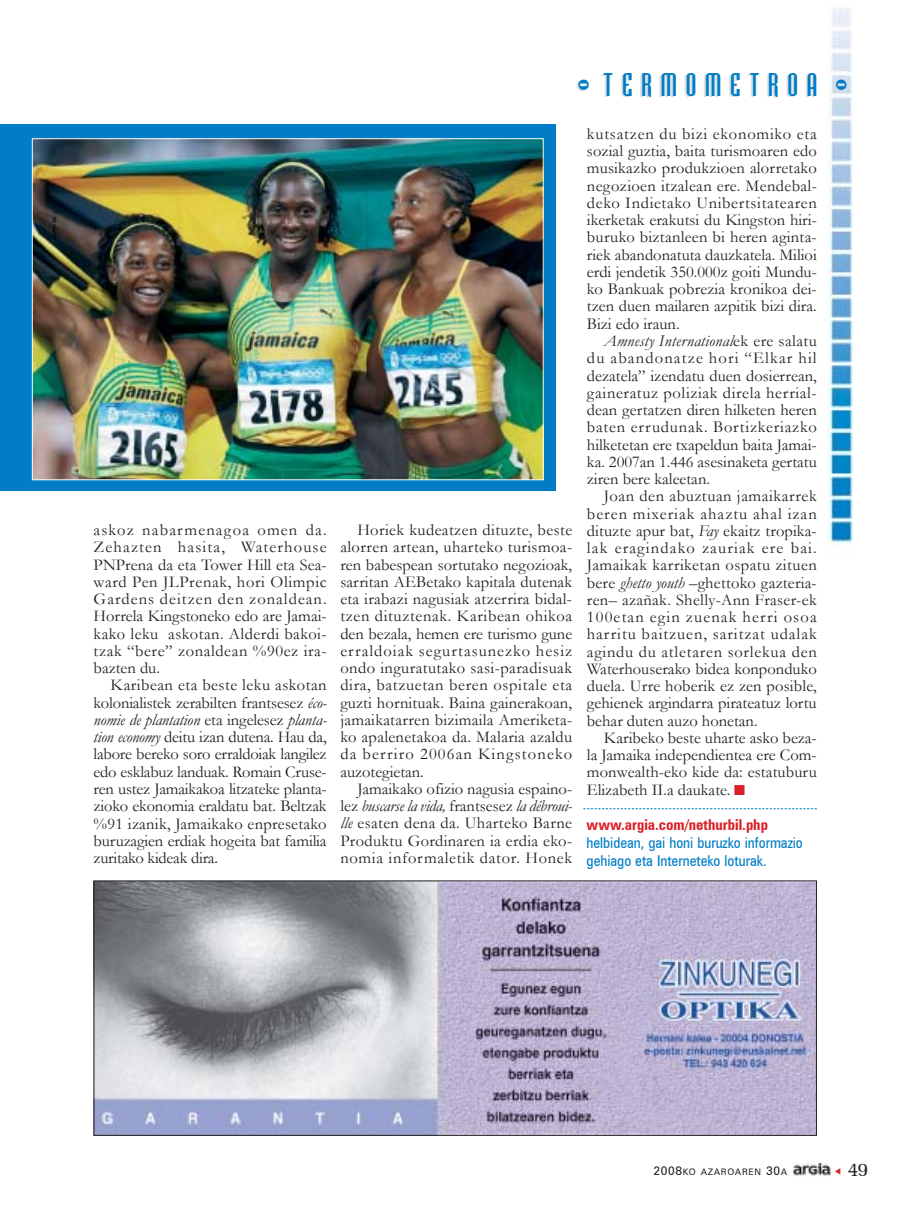
<style>
.page{position:relative;width:911px;height:1229px;background:#fff}
.page>*{position:absolute;margin:0;border:0;box-sizing:border-box;transform-origin:0 0}
.t1{font:30px "Bodiac";letter-spacing:.29em;color:#007dc6}
.t2{font:19.5px "Memoir";color:#231f1f}
.t3{font:16.5px/17.2px "Garamond";color:#231f1f;text-align:justify}
.t4{font:15px/18px "Zurich Cn BT";color:#007dc6}
.t5{font:700 15px "Zurich Cn BT";color:#da2027}
.t6{font:9px "Zurich BT";letter-spacing:.075em;color:#231f1f}
.s1{font-style:italic}
.s2{color:#da2027}
.s3{font-size:12px}
</style>
<div class="page">
<img style="left:827px;top:8px;width:27px;height:539px">
<svg style="left:583px;top:808px;width:233px;height:1px"></svg>
<svg style="left:0;top:124px;width:555px;height:367px;background:#1e89c6"></svg>
<img style="left:96px;top:882px;width:718px;height:251px">
<img style="left:793px;top:1162px;width:37px;height:14px">
<img style="left:34px;top:140px;width:507px;height:338px">
<p class="t3" style="left:94px;top:521px;width:235px">askoz nabarmenagoa omen da.<br>Zehazten hasita, Waterhouse PNPrena da eta Tower Hill eta Sea&shy;ward Pen JLPrenak, hori Olimpic Gardens deitzen den zonaldean.<br>Horrela Kingstoneko edo are Jamai&shy;kako leku askotan. Alderdi bakoi&shy;tzak ìbereî zonaldean %90ez ira&shy;bazten du.</p>
<p class="t3" style="left:94px;top:677px;width:235px;text-indent:17px">Karibean eta beste leku askotan kolonialistek zerabilten frantsesez <span class="s1">Èco&shy;nomie de plantation</span> eta ingelesez <span class="s1">planta&shy;tion economy</span> deitu izan dutena. Hau da, labore bereko soro erraldoiak langilez edo esklabuz landuak. Romain Cruse&shy;ren ustez Jamaikakoa litzateke planta&shy;zioko ekonomia eraldatu bat. Beltzak %91 izanik, Jamaikako enpresetako buruzagien erdiak hogeita bat familia zuritako kideak dira.</p>
<h1 class="t1" style="left:577px;top:73px;width:273px">- TERMOMETROA -</h1>
<p class="t3" style="left:587px;top:125px;width:231px">kutsatzen du bizi ekonomiko eta sozial guztia, baita turismoaren edo musikazko produkzioen alorretako negozioen itzalean ere. Mendebal&shy;deko Indietako Unibertsitatearen ikerketak erakutsi du Kingston hiri&shy;buruko biztanleen bi heren aginta&shy;riek abandonatuta dauzkatela. Milioi erdi jendetik 350.000z goiti Mundu&shy;ko Bankuak pobrezia kronikoa dei&shy;tzen duen mailaren azpitik bizi dira.<br>Bizi edo iraun.</p>
<p class="t3" style="left:587px;top:332px;width:231px;text-indent:17px"><span class="s1">Amnesty International</span>ek ere salatu du abandonatze hori ìElkar hil dezatelaî izendatu duen dosierrean, gaineratuz poliziak direla herrial&shy;dean gertatzen diren hilketen heren baten errudunak. Bortizkeriazko hilketetan ere txapeldun baita Jamai&shy;ka. 2007an 1.446 asesinaketa gertatu ziren bere kaleetan.</p>
<p class="t3" style="left:587px;top:488px;width:231px;text-indent:17px">Joan den abuztuan jamaikarrek beren mixeriak ahaztu ahal izan dituzte apur bat, <span class="s1">Fay</span> ekaitz tropika&shy;lak eragindako zauriak ere bai.<br>Jamaikak karriketan ospatu zituen bere <span class="s1">ghetto youth</span> ñghettoko gazteria&shy;renñ azaÒak. Shelly-Ann Fraser-ek 100etan egin zuenak herri osoa harritu baitzuen, saritzat udalak agindu du atletaren sorlekua den Waterhouserako bidea konponduko duela. Urre hoberik ez zen posible, gehienek argindarra pirateatuz lortu behar duten auzo honetan.</p>
<p class="t3" style="left:587px;top:729px;width:231px;text-indent:17px">Karibeko beste uharte asko beza&shy;la Jamaika independientea ere Com&shy;monwealth-eko kide da: estatuburu Elizabeth II.a daukate. <span class="s2">■</span></p>
<p class="t5" style="left:586px;top:815px;width:183px">www.argia.com/nethurbil.php</p>
<p class="t4" style="left:586px;top:833px;width:218px">helbidean, gai honi buruzko informazio gehiago eta Interneteko loturak.</p>
<p class="t3" style="left:340px;top:521px;width:233px;text-indent:17px">Horiek kudeatzen dituzte, beste alorren artean, uharteko turismoa&shy;ren babespean sortutako negozioak, sarritan AEBetako kapitala dutenak eta irabazi nagusiak atzerrira bidal&shy;tzen dituztenak. Karibean ohikoa den bezala, hemen ere turismo gune erraldoiak segurtasunezko hesiz ondo inguratutako sasi-paradisuak dira, batzuetan beren ospitale eta guzti hornituak. Baina gainerakoan, jamaikatarren bizimaila Ameriketa&shy;ko apalenetakoa da. Malaria azaldu da berriro 2006an Kingstoneko auzotegietan.</p>
<p class="t3" style="left:340px;top:780px;width:233px;text-indent:17px">Jamaikako ofizio nagusia espaino&shy;lez <span class="s1">buscarse la vida,</span> frantsesez <span class="s1">la dÈbroui&shy;lle</span> esaten dena da. Uharteko Barne Produktu Gordinaren ia erdia eko&shy;nomia informaletik dator. Honek</p>
<p class="t6" style="left:653px;top:1166px;width:135px"><span class="s3">2008</span>KO AZAROAREN <span class="s3">30</span>A</p>
<p class="t2" style="left:847px;top:1158px;width:22px">49</p>
</div>
